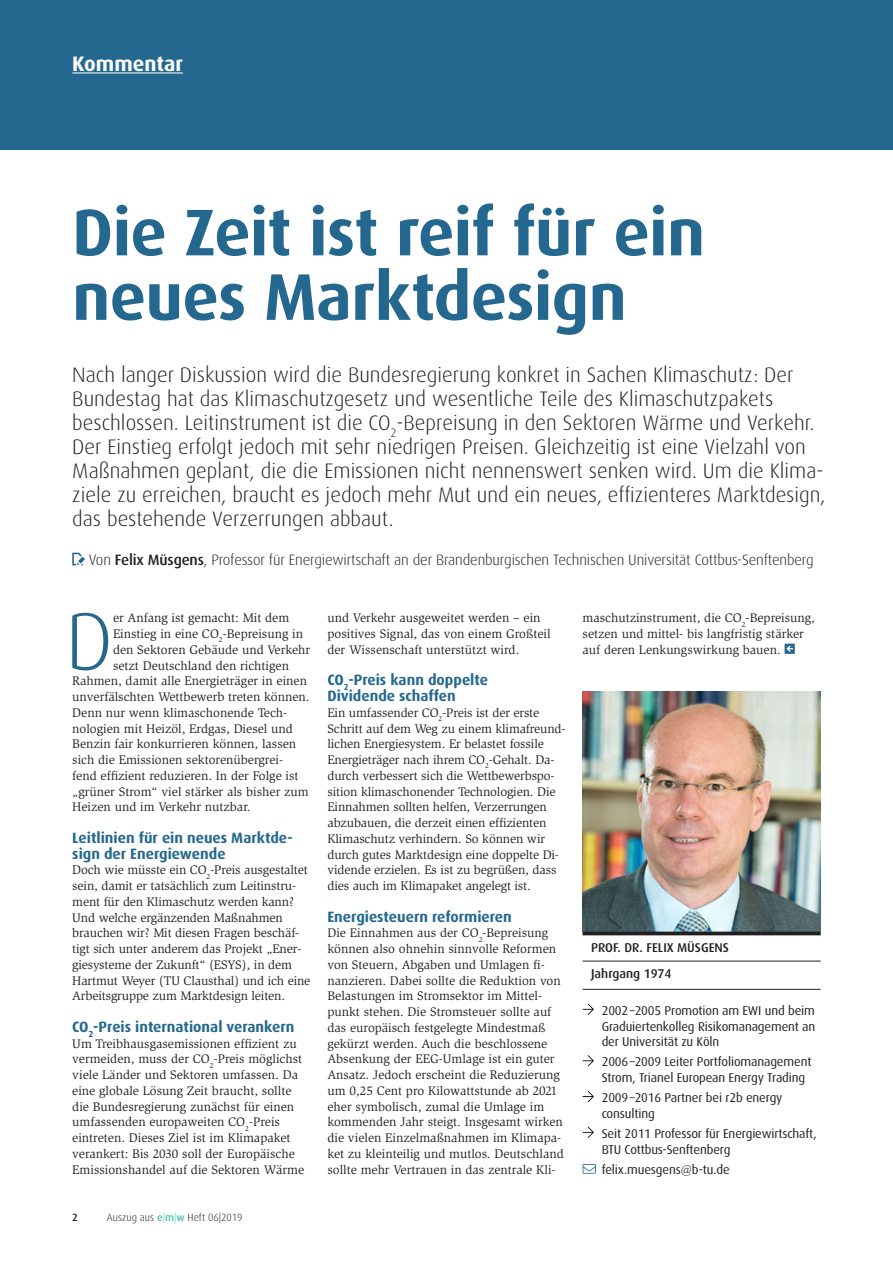
<style>
.page{position:relative;width:893px;height:1263px;background:#fff}
.page>*{position:absolute;margin:0;border:0;box-sizing:border-box;transform-origin:0 0}
._5_copy_Ligatur_blau{font:300 81.45px "Dax";color:#25688f}
._2_headline_klein{font:700 66px/64.5px "Dax";letter-spacing:-.01em;color:#25688f}
._3_Intro{font:300 21px/24px "Dax";color:#231f20}
._1_Rubrik_groß{font:700 21px "Dax";color:#fff}
._7_subhead_bold_Blau{font:700 15px/15.8px "Dax";color:#25688f}
._4_author_klein{font:300 15px "Dax";letter-spacing:-.01em;color:#231f20}
._5_copy{font:12.75px/15.8px "Slimbach";color:#231f20}
._5_copy_Ligatur_blau-2{font:12.75px "Slimbach";color:#231f20}
._3_Vita_career_NEU{font:12.75px/15.8px "Dax";letter-spacing:-.01em;color:#231f20}
._3_Vita_name{font:500 12.75px "Dax";color:#231f20}
._3_Vita_year{font:500 12.75px "Dax";color:#231f20}
.t1{font:300 10.5px "Dax";color:#231f20}
.t2{font:500 10.5px "Dax";color:#231f20}
.s1{font-weight:500}
.s2{font-weight:500;color:#46bfa5}
.s3{color:#46bfa5}
</style>
<div class="page">
<svg style="left:785px;top:644px;width:10px;height:10px"></svg>
<svg style="left:72px;top:553px;width:13px;height:12px"></svg>
<img style="left:583px;top:691px;width:238px;height:241px">
<hr style="left:583px;top:932px;width:238px;height:3px;background:#231f20">
<hr style="left:583px;top:961px;width:238px;height:1px;background:#231f20">
<hr style="left:583px;top:989px;width:238px;height:1px;background:#231f20">
<svg style="left:583px;top:1004px;width:11px;height:11px"></svg>
<svg style="left:583px;top:1055px;width:11px;height:11px"></svg>
<svg style="left:583px;top:1091px;width:11px;height:11px"></svg>
<svg style="left:583px;top:1127px;width:11px;height:11px"></svg>
<svg style="left:583px;top:1164px;width:13px;height:10px"></svg>
<div style="left:0;top:0;width:893px;height:150px;background:#25688f"></div>
<hr style="left:72px;top:72px;width:111px;height:1px;background:#fff">
<p class="_1_Rubrik_groß" style="left:72px;top:52px;width:112px">Kommentar</p>
<p class="_2_headline_klein" style="left:72px;top:201px;width:634px">Die Zeit ist reif für ein neues Marktdesign</p>
<p class="_3_Intro" style="left:72px;top:363px;width:755px">Nach langer Diskussion wird die Bundesregierung konkret in Sachen Klimaschutz: Der Bundestag hat das Klimaschutzgesetz und wesentliche Teile des Klimaschutzpakets beschlossen. Leitinstrument ist die CO<sub>2</sub>-Bepreisung in den Sektoren Wärme und Verkehr.<br>Der Einstieg erfolgt jedoch mit sehr niedrigen Preisen. Gleichzeitig ist eine Vielzahl von Maßnahmen geplant, die die Emissionen nicht nennenswert senken wird. Um die Klima&shy;ziele zu erreichen, braucht es jedoch mehr Mut und ein neues, effizienteres Marktdesign, das bestehende Verzerrungen abbaut.</p>
<p class="_4_author_klein" style="left:89px;top:552px;width:726px">Von <span class="s1">Felix Müsgens</span>, Professor für Energiewirtschaft an der Brandenburgischen Technischen Universität Cottbus-Senftenberg</p>
<p class="_5_copy_Ligatur_blau" style="left:66px;top:594px;width:49px">D</p>
<p class="_5_copy_Ligatur_blau-2" style="left:113px;top:611px;width:178px">er Anfang ist gemacht: Mit dem</p>
<p class="_5_copy_Ligatur_blau-2" style="left:113px;top:626px;width:192px">Einstieg in eine CO<sub>2</sub>-Bepreisung in</p>
<p class="_5_copy_Ligatur_blau-2" style="left:113px;top:642px;width:199px">den Sektoren Gebäude und Verkehr</p>
<p class="_5_copy_Ligatur_blau-2" style="left:113px;top:658px;width:177px">setzt Deutschland den richtigen</p>
<p class="_5_copy_Ligatur_blau-2" style="left:72px;top:674px;width:236px">Rahmen, damit alle Energieträger in einen</p>
<p class="_5_copy_Ligatur_blau-2" style="left:72px;top:689px;width:239px">unverfälschten Wettbewerb treten können.</p>
<p class="_5_copy_Ligatur_blau-2" style="left:72px;top:705px;width:216px">Denn nur wenn klimaschonende Tech-</p>
<p class="_5_copy_Ligatur_blau-2" style="left:72px;top:721px;width:222px">nologien mit Heizöl, Erdgas, Diesel und</p>
<p class="_5_copy_Ligatur_blau-2" style="left:72px;top:737px;width:225px">Benzin fair konkurrieren können, lassen</p>
<p class="_5_copy_Ligatur_blau-2" style="left:72px;top:752px;width:212px">sich die Emissionen sektorenübergrei-</p>
<p class="_5_copy_Ligatur_blau-2" style="left:72px;top:768px;width:228px">fend effizient reduzieren. In der Folge ist</p>
<p class="_5_copy_Ligatur_blau-2" style="left:72px;top:784px;width:238px">„grüner Strom“ viel stärker als bisher zum</p>
<p class="_5_copy_Ligatur_blau-2" style="left:72px;top:800px;width:180px">Heizen und im Verkehr nutzbar.</p>
<p class="_7_subhead_bold_Blau" style="left:72px;top:830px;width:222px">Leitlinien für ein neues Marktde&shy;sign der Energiewende</p>
<p class="_5_copy" style="left:72px;top:862px;width:240px">Doch wie müsste ein CO<sub>2</sub>-Preis ausgestaltet sein, damit er tatsächlich zum Leitinstru&shy;ment für den Klimaschutz werden kann?<br>Und welche ergänzenden Maßnahmen brauchen wir? Mit diesen Fragen beschäf&shy;tigt sich unter anderem das Projekt „Ener&shy;giesysteme der Zukunft“ (ESYS), in dem Hartmut Weyer (TU Clausthal) und ich eine Arbeitsgruppe zum Marktdesign leiten.</p>
<p class="_7_subhead_bold_Blau" style="left:72px;top:1019px;width:224px">CO<sub>2</sub>-Preis international verankern</p>
<p class="_5_copy" style="left:72px;top:1035px;width:233px">Um Treibhausgasemissionen effizient zu vermeiden, muss der CO<sub>2</sub>-Preis möglichst viele Länder und Sektoren umfassen. Da eine globale Lösung Zeit braucht, sollte die Bundesregierung zunächst für einen umfassenden europaweiten CO<sub>2</sub>-Preis eintreten. Dieses Ziel ist im Klimapaket verankert: Bis 2030 soll der Europäische Emissionshandel auf die Sektoren Wärme</p>
<p class="t2" style="left:72px;top:1212px;width:7px">2</p>
<p class="t1" style="left:107px;top:1212px;width:137px">Auszug aus <span class="s2">e</span><span class="s3">|</span><span class="s2">m</span><span class="s3">|</span><span class="s2">w</span> Heft 06|2019</p>
<p class="_5_copy" style="left:327px;top:610px;width:225px">und Verkehr ausgeweitet werden – ein positives Signal, das von einem Großteil der Wissenschaft unterstützt wird.</p>
<p class="_7_subhead_bold_Blau" style="left:327px;top:672px;width:162px">CO<sub>2</sub>-Preis kann doppelte<br>Dividende schaffen</p>
<p class="_5_copy" style="left:327px;top:705px;width:240px">Ein umfassender CO<sub>2</sub>-Preis ist der erste Schritt auf dem Weg zu einem klimafreund&shy;lichen Energiesystem. Er belastet fossile Energieträger nach ihrem CO<sub>2</sub>-Gehalt. Da&shy;durch verbessert sich die Wettbewerbspo&shy;sition klimaschonender Technologien. Die Einnahmen sollten helfen, Verzerrungen abzubauen, die derzeit einen effizienten Klimaschutz verhindern. So können wir durch gutes Marktdesign eine doppelte Di&shy;vidende erzielen. Es ist zu begrüßen, dass dies auch im Klimapaket angelegt ist.</p>
<p class="_7_subhead_bold_Blau" style="left:327px;top:909px;width:186px">Energiesteuern reformieren</p>
<p class="_5_copy" style="left:327px;top:925px;width:238px">Die Einnahmen aus der CO<sub>2</sub>-Bepreisung können also ohnehin sinnvolle Reformen von Steuern, Abgaben und Umlagen fi&shy;nanzieren. Dabei sollte die Reduktion von Belastungen im Stromsektor im Mittel&shy;punkt stehen. Die Stromsteuer sollte auf das europäisch festgelegte Mindestmaß gekürzt werden. Auch die beschlossene Absenkung der EEG-Umlage ist ein guter Ansatz. Jedoch erscheint die Reduzierung um 0,25 Cent pro Kilowattstunde ab 2021 eher symbolisch, zumal die Umlage im kommenden Jahr steigt. Insgesamt wirken die vielen Einzelmaßnahmen im Klimapa&shy;ket zu kleinteilig und mutlos. Deutschland sollte mehr Vertrauen in das zentrale Kli-</p>
<p class="_5_copy" style="left:583px;top:610px;width:234px">maschutzinstrument, die CO<sub>2</sub>-Bepreisung, setzen und mittel- bis langfristig stärker auf deren Lenkungswirkung bauen.</p>
<p class="_3_Vita_name" style="left:591px;top:941px;width:139px">PROF. DR. FELIX MÜSGENS</p>
<p class="_3_Vita_year" style="left:591px;top:966px;width:82px">Jahrgang 1974</p>
<p class="_3_Vita_career_NEU" style="left:602px;top:1003px;width:215px;text-align:justify">2002–2005 Promotion am EWI und beim Graduiertenkolleg Risikomanagement an der Universität zu Köln</p>
<p class="_3_Vita_career_NEU" style="left:602px;top:1054px;width:211px">2006–2009 Leiter Portfoliomanagement<br>Strom, Trianel European Energy Trading</p>
<p class="_3_Vita_career_NEU" style="left:602px;top:1090px;width:182px">2009–2016 Partner bei r2b energy consulting</p>
<p class="_3_Vita_career_NEU" style="left:602px;top:1126px;width:217px">Seit 2011 Professor für Energiewirtschaft,<br>BTU Cottbus-Senftenberg</p>
<p class="_3_Vita_career_NEU" style="left:602px;top:1161px;width:129px">felix.muesgens@b-tu.de</p>
</div>
